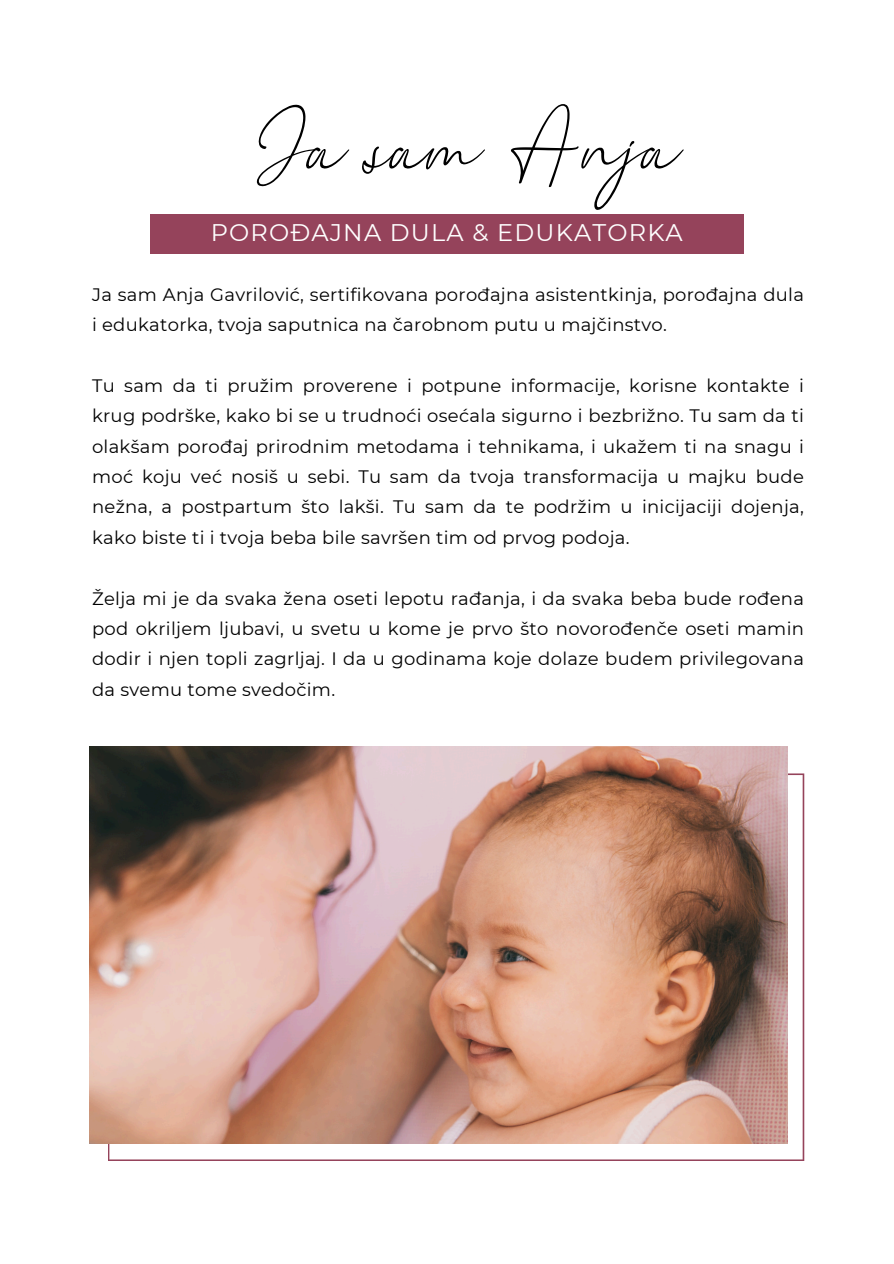
<style>
.page{position:relative;width:894px;height:1264px;background:#fff}
.page>*{position:absolute;margin:0;border:0;box-sizing:border-box;transform-origin:0 0}
.t1{font:171.75px "The Bigmaker";letter-spacing:.005em;color:#000}
.t2{font:24px "Montserrat";letter-spacing:.05em;color:#fff}
.t3{font:18px/30.3px "Montserrat";letter-spacing:.015em;color:#000;text-align:justify}
</style>
<div class="page">
<svg style="left:108px;top:773px;width:696px;height:388px"></svg>
<img style="left:89px;top:746px;width:698px;height:397px">
<div style="left:150px;top:214px;width:593px;height:40px;background:#95435b"></div>
<h1 class="t1" style="left:256px;top:66px;width:427px">Ja sam Anja</h1>
<h2 class="t2" style="left:211px;top:218px;width:473px">POROĐAJNA DULA &amp; EDUKATORKA</h2>
<p class="t3" style="left:92px;top:279px;width:713px">Ja sam Anja Gavrilović, sertifikovana porođajna asistentkinja, porođajna dula i edukatorka, tvoja saputnica na čarobnom putu u majčinstvo.</p>
<p class="t3" style="left:92px;top:370px;width:713px">Tu sam da ti pružim proverene i potpune informacije, korisne kontakte i krug podrške, kako bi se u trudnoći osećala sigurno i bezbrižno. Tu sam da ti olakšam porođaj prirodnim metodama i tehnikama, i ukažem ti na snagu i moć koju već nosiš u sebi. Tu sam da tvoja transformacija u majku bude nežna, a postpartum što lakši. Tu sam da te podržim u inicijaciji dojenja, kako biste ti i tvoja beba bile savršen tim od prvog podoja.</p>
<p class="t3" style="left:92px;top:583px;width:713px">Želja mi je da svaka žena oseti lepotu rađanja, i da svaka beba bude rođena pod okriljem ljubavi, u svetu u kome je prvo što novorođenče oseti mamin dodir i njen topli zagrljaj. I da u godinama koje dolaze budem privilegovana da svemu tome svedočim.</p>
</div>
